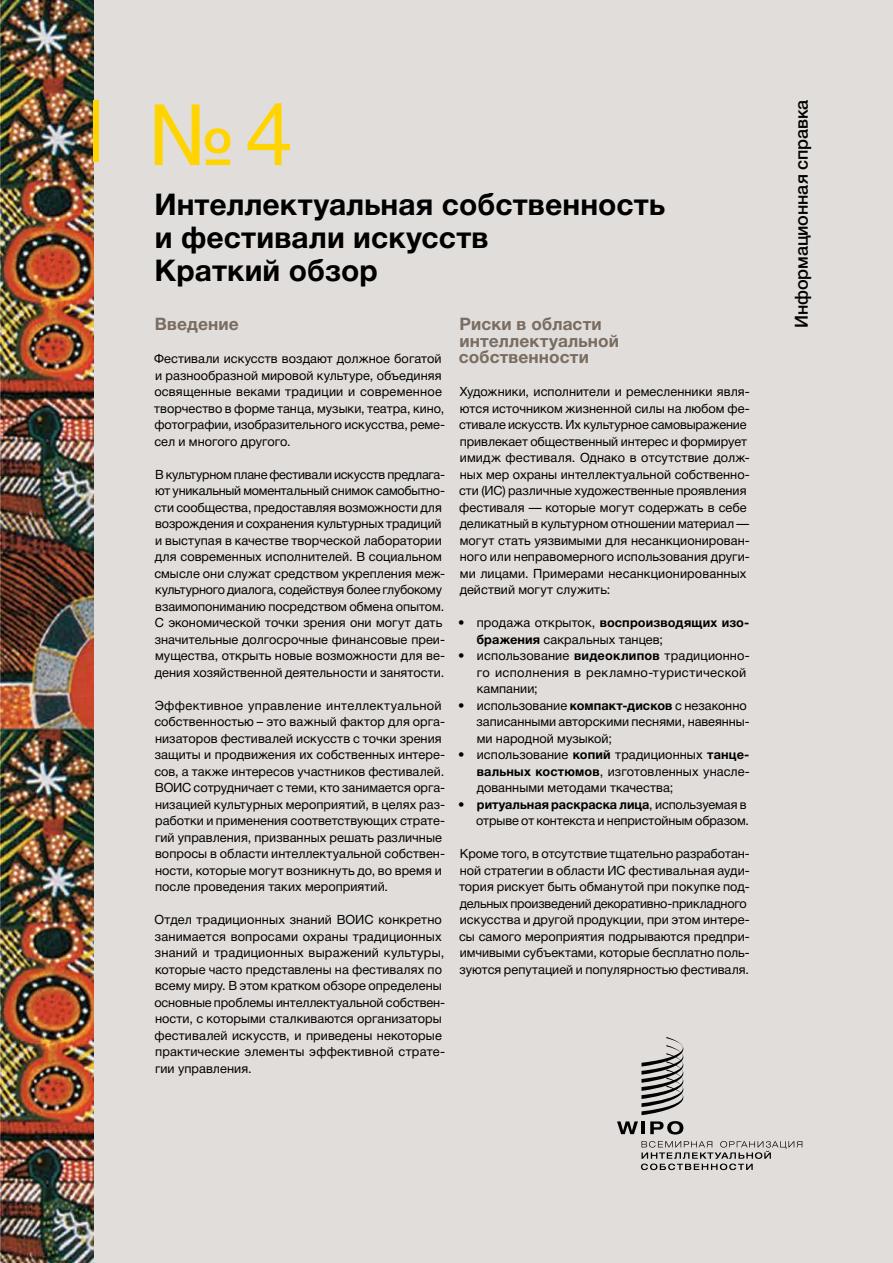
<style>
.page{position:relative;width:893px;height:1263px;background:#e1ddda}
.page>*{position:absolute;margin:0;border:0;box-sizing:border-box;transform-origin:0 0}
.N{font:87px "Helvetica Neue LTCYR";color:#ffd400}
.TITRE_1{font:700 30px/33px "Helvetica Neue LTCYR";letter-spacing:.005em;color:#000}
.Publication_Type_ru{font:500 18px "Helvetica Neue LTCYR";letter-spacing:-.01em;color:#000}
.TITLE_2{font:700 17.25px/16.5px "Helvetica Neue LTCYR";letter-spacing:.005em;color:#796c61}
.courant_ru{font:12.75px/16.5px "Helvetica Neue LTCYR";color:#000}
.s1{font-weight:700}
</style>
<div class="page">
<img style="left:0;top:0;width:94px;height:1263px">
<div style="left:94px;top:100px;width:5px;height:62px;background:#ffd400"></div>
<svg style="left:641px;top:1141px;width:161px;height:29px"></svg>
<svg style="left:617px;top:1121px;width:21px;height:13px"></svg>
<hr style="left:641px;top:1121px;width:4px;height:13px;background:#000">
<svg style="left:650px;top:1121px;width:33px;height:13px"></svg>
<svg style="left:641px;top:1037px;width:42px;height:78px"></svg>
<p class="N" style="left:148px;top:87px;width:147px">№4</p>
<p class="TITRE_1" style="left:155px;top:188px;width:512px">Интеллектуальная собственность и фестивали искусств</p>
<p class="TITRE_1" style="left:154px;top:254px;width:225px">Краткий обзор</p>
<p class="TITLE_2" style="left:459px;top:316px;width:162px">Риски в области интеллектуальной собственности</p>
<p class="courant_ru" style="left:459px;top:383px;width:292px">Художники, исполнители и ремесленники явля&shy;ются источником жизненной силы на любом фе&shy;стивале искусств. Их культурное самовыражение привлекает общественный интерес и формирует имидж фестиваля. Однако в отсутствие долж&shy;ных мер охраны интеллектуальной собственно&shy;сти (ИС) различные художественные проявления фестиваля — которые могут содержать в себе деликатный в культурном отношении материал — могут стать уязвимыми для несанкционирован&shy;ного или неправомерного использования други&shy;ми лицами. Примерами несанкционированных действий могут служить:</p>
<p class="courant_ru" style="left:476px;top:614px;width:275px;text-indent:-18px">• продажа открыток, <span class="s1">воспроизводящих изо&shy;бражения</span> сакральных танцев;</p>
<p class="courant_ru" style="left:477px;top:647px;width:275px;text-indent:-19px">• использование <span class="s1">видеоклипов</span> традиционно&shy;го исполнения в рекламно-туристической кампании;</p>
<p class="courant_ru" style="left:476px;top:697px;width:275px;text-indent:-18px">• использование <span class="s1">компакт-дисков</span> с незаконно записанными авторскими песнями, навеянны&shy;ми народной музыкой;</p>
<p class="courant_ru" style="left:477px;top:746px;width:275px;text-align:justify;text-indent:-18px">• использование <span class="s1">копий</span> традиционных <span class="s1">танце&shy;вальных костюмов</span>, изготовленных унасле&shy;дованными методами ткачества;</p>
<p class="courant_ru" style="left:458px;top:796px;width:292px;text-align:right"><span class="s1">• ритуальная раскраска лица</span>, используемая в отрыве от контекста и непристойным образом.</p>
<p class="courant_ru" style="left:459px;top:845px;width:292px">Кроме того, в отсутствие тщательно разработан&shy;ной стратегии в области ИС фестивальная ауди&shy;тория рискует быть обманутой при покупке под&shy;дельных произведений декоративно-прикладного искусства и другой продукции, при этом интере&shy;сы самого мероприятия подрываются предпри&shy;имчивыми субъектами, которые бесплатно поль&shy;зуются репутацией и популярностью фестиваля.</p>
<p class="TITLE_2" style="left:155px;top:316px;width:85px">Введение</p>
<p class="courant_ru" style="left:154px;top:350px;width:292px">Фестивали искусств воздают должное богатой и разнообразной мировой культуре, объединяя освященные веками традиции и современное творчество в форме танца, музыки, театра, кино, фотографии, изобразительного искусства, реме&shy;сел и многого другого.</p>
<p class="courant_ru" style="left:154px;top:466px;width:292px">В культурном плане фестивали искусств предлага&shy;ют уникальный моментальный снимок самобытно&shy;сти сообщества, предоставляя возможности для возрождения и сохранения культурных традиций и выступая в качестве творческой лаборатории для современных исполнителей. В социальном смысле они служат средством укрепления меж&shy;культурного диалога, содействуя более глубокому взаимопониманию посредством обмена опытом.<br>С экономической точки зрения они могут дать значительные долгосрочные финансовые преи&shy;мущества, открыть новые возможности для ве&shy;дения хозяйственной деятельности и занятости.</p>
<p class="courant_ru" style="left:154px;top:697px;width:292px">Эффективное управление интеллектуальной собственностью – это важный фактор для орга&shy;низаторов фестивалей искусств с точки зрения защиты и продвижения их собственных интере&shy;сов, а также интересов участников фестивалей.<br>ВОИС сотрудничает с теми, кто занимается орга&shy;низацией культурных мероприятий, в целях раз&shy;работки и применения соответствующих страте&shy;гий управления, призванных решать различные вопросы в области интеллектуальной собствен&shy;ности, которые могут возникнуть до, во время и после проведения таких мероприятий.</p>
<p class="courant_ru" style="left:154px;top:911px;width:292px">Отдел традиционных знаний ВОИС конкретно занимается вопросами охраны традиционных знаний и традиционных выражений культуры, которые часто представлены на фестивалях по всему миру. В этом кратком обзоре определены основные проблемы интеллектуальной собствен&shy;ности, с которыми сталкиваются организаторы фестивалей искусств, и приведены некоторые практические элементы эффективной страте&shy;гии управления.</p>
<p class="Publication_Type_ru" style="left:792px;top:328px;width:230px;rotate:-90deg">Информационная справка</p>
</div>
